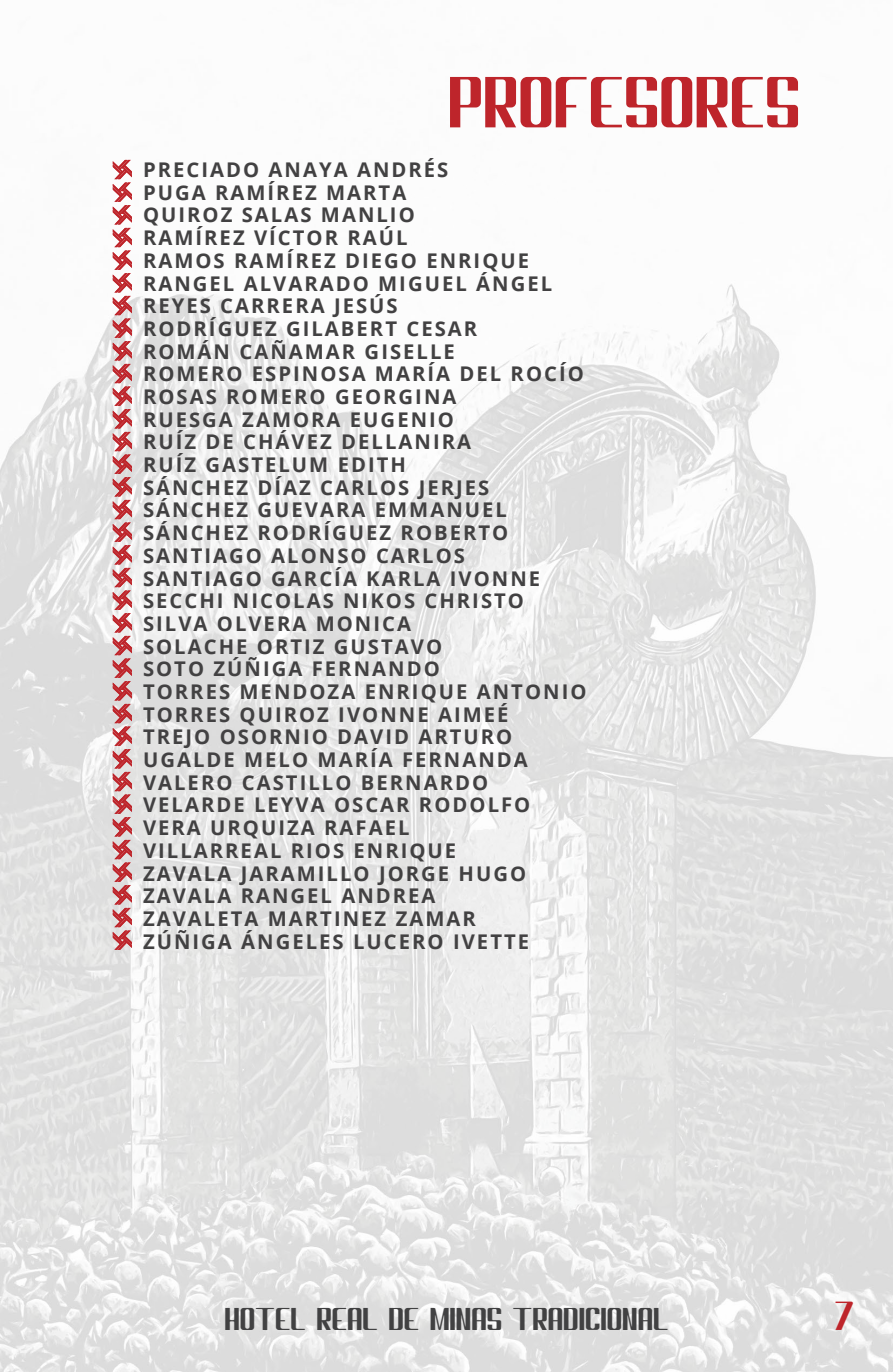
<style>
.page{position:relative;width:893px;height:1372px;background:#fff}
.page>*{position:absolute;margin:0;border:0;box-sizing:border-box;transform-origin:0 0}
.t1{font:72px "Phantom";color:#be252b}
.t2{font:40.5px "Phantom";color:#be252b}
.t3{font:31.5px "Phantom";color:#414142}
.t4{font:700 20.25px/22.7px "Open Sans";letter-spacing:.1em;color:#424142}
</style>
<div class="page">
<img style="left:0;top:159px;width:893px;height:1212px">
<svg style="left:113px;top:160px;width:19px;height:789px"></svg>
<h1 class="t1" style="left:448px;top:77px;width:354px">PROFESORES</h1>
<p class="t4" style="left:143px;top:158px;width:445px">PRECIADO ANAYA ANDRÉS<br>PUGA RAMÍREZ MARTA<br>QUIROZ SALAS MANLIO<br>RAMÍREZ VÍCTOR RAÚL<br>RAMOS RAMÍREZ DIEGO ENRIQUE<br>RANGEL ALVARADO MIGUEL ÁNGEL<br>REYES CARRERA JESÚS<br>RODRÍGUEZ GILABERT CESAR<br>ROMÁN CAÑAMAR GISELLE<br>ROMERO ESPINOSA MARÍA DEL ROCÍO<br>ROSAS ROMERO GEORGINA<br>RUESGA ZAMORA EUGENIO<br>RUÍZ DE CHÁVEZ DELLANIRA<br>RUÍZ GASTELUM EDITH<br>SÁNCHEZ DÍAZ CARLOS JERJES<br>SÁNCHEZ GUEVARA EMMANUEL<br>SÁNCHEZ RODRÍGUEZ ROBERTO<br>SANTIAGO ALONSO CARLOS<br>SANTIAGO GARCÍA KARLA IVONNE<br>SECCHI NICOLAS NIKOS CHRISTO<br>SILVA OLVERA MONICA<br>SOLACHE ORTIZ GUSTAVO<br>SOTO ZÚÑIGA FERNANDO<br>TORRES MENDOZA ENRIQUE ANTONIO<br>TORRES QUIROZ IVONNE AIMEÉ<br>TREJO OSORNIO DAVID ARTURO<br>UGALDE MELO MARÍA FERNANDA<br>VALERO CASTILLO BERNARDO<br>VELARDE LEYVA OSCAR RODOLFO<br>VERA URQUIZA RAFAEL<br>VILLARREAL RIOS ENRIQUE<br>ZAVALA JARAMILLO JORGE HUGO<br>ZAVALA RANGEL ANDREA<br>ZAVALETA MARTINEZ ZAMAR<br>ZÚÑIGA ÁNGELES LUCERO IVETTE</p>
<h3 class="t3" style="left:224px;top:1307px;width:446px">HOTEL REAL DE MINAS TRADICIONAL</h3>
<h2 class="t2" style="left:834px;top:1301px;width:21px">7</h2>
</div>
